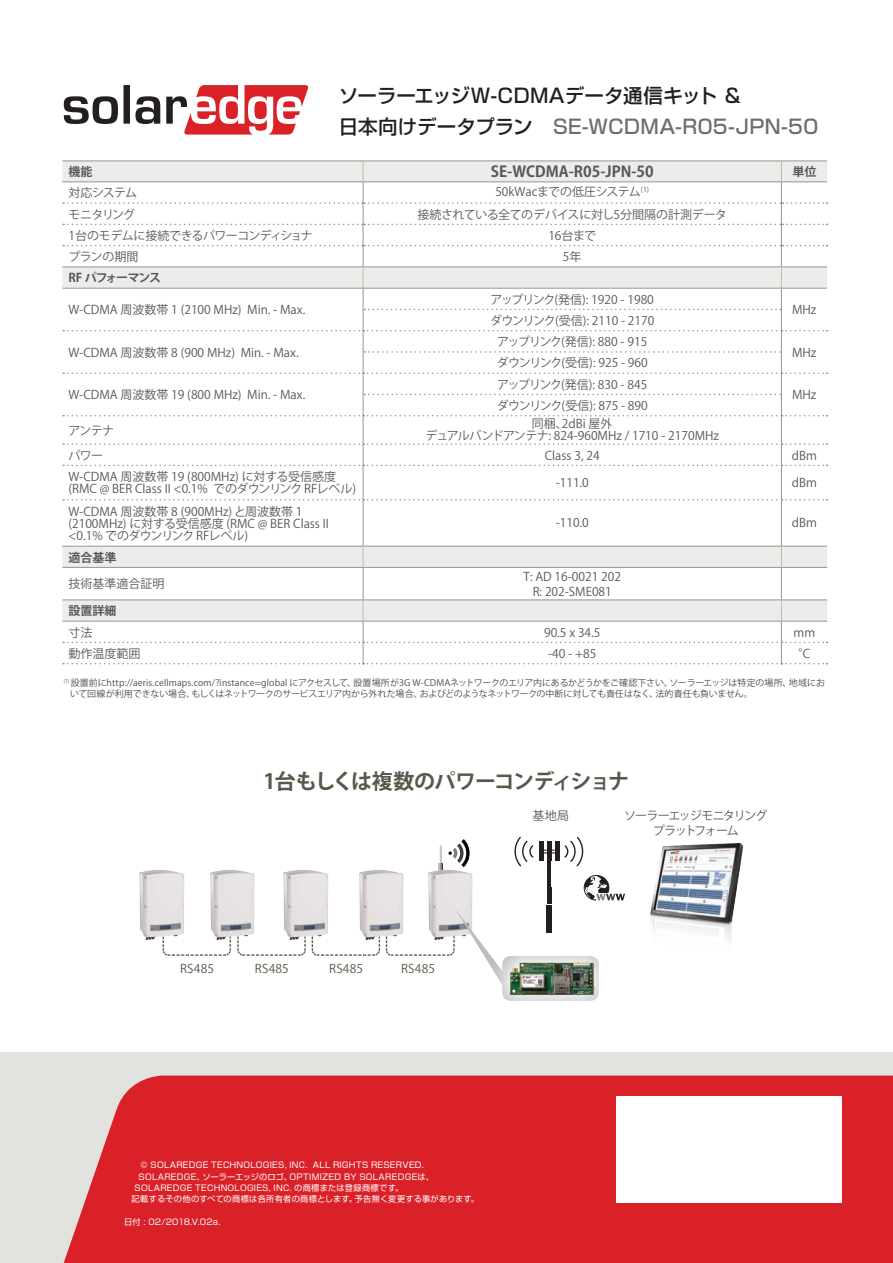
<style>
.page{position:relative;width:893px;height:1263px;background:#fff}
.page>*{position:absolute;margin:0;border:0;box-sizing:border-box;transform-origin:0 0}
.t1{font:700 21px "Koz Go Pro";letter-spacing:-.065em;color:#58574a}
.t2{font:500 19.5px/30.5px "Shin Go Pro";letter-spacing:.01em;color:#231f20}
.t3{font:700 15px "Koz Go Pro";color:#57585a}
.t4{font:12px/21.8px "Koz Go Pro";color:#57585a}
.t5{font:12px "Koz Go Pro";letter-spacing:-.025em;color:#57585a}
.t6{font:12px "Koz Go Pro";letter-spacing:-.045em;color:#57585a}
.t7{font:12px "Koz Go Pro";letter-spacing:-.02em;color:#57585a}
.t8{font:12px "Koz Go Pro";letter-spacing:-.035em;color:#58574a}
.t9{font:12px "Koz Go Pro";letter-spacing:-.04em;color:#57585a}
.t10{font:12px/14.4px "Koz Go Pro";letter-spacing:-.09em;color:#58574a;text-align:center}
.t11{font:700 12px "Koz Go Pro";color:#57585a}
.t12{font:700 12px "Koz Go Pro";letter-spacing:-.09em;color:#57585a}
.t13{font:9px "Koz Go Pro";letter-spacing:-.015em;color:#4b4c4d}
.t14{font:9px "Koz Go Pro";letter-spacing:.015em;color:#4b4c4d}
.t15{font:9px "Koz Go Pro";letter-spacing:-.045em;color:#4b4c4d}
.t16{font:9px "Koz Go Pro";letter-spacing:-.035em;color:#4b4c4d}
.t17{font:8.25px/11.2px "Shin Go Pro";letter-spacing:.03em;color:#fff}
.t18{font:8.25px "Shin Go Pro";letter-spacing:-.02em;color:#fff}
.t19{font:7.05px "Koz Go Pro";color:#57585a}
.t20{font:5.25px "Koz Go Pro";color:#57585a}
.s1{color:#6c6d70}
</style>
<div class="page">
<div style="left:0;top:1053px;width:893px;height:210px;background:#e2e2de"></div>
<div style="left:63px;top:1075px;width:830px;height:188px;background:#da2128"></div>
<div style="left:616px;top:1096px;width:226px;height:106px;background:#fff"></div>
<svg style="left:64px;top:85px;width:244px;height:50px"></svg>
<svg style="left:62px;top:162px;width:765px;height:459px"></svg>
<hr style="left:62px;top:161px;width:301px;height:1px;background:#939598">
<hr style="left:62px;top:181px;width:301px;height:1px;background:#939598">
<hr style="left:62px;top:288px;width:301px;height:1px;background:#939598">
<hr style="left:62px;top:567px;width:301px;height:1px;background:#939598">
<hr style="left:781px;top:567px;width:46px;height:1px;background:#939598">
<hr style="left:62px;top:267px;width:301px;height:1px;background:#939598">
<hr style="left:62px;top:546px;width:301px;height:1px;background:#939598">
<hr style="left:781px;top:546px;width:46px;height:1px;background:#939598">
<hr style="left:781px;top:599px;width:46px;height:1px;background:#939598">
<hr style="left:363px;top:546px;width:418px;height:1px;background:#939598">
<hr style="left:363px;top:599px;width:418px;height:1px;background:#939598">
<svg style="left:363px;top:546px;width:1px;height:21px"></svg>
<svg style="left:781px;top:546px;width:1px;height:21px"></svg>
<hr style="left:363px;top:567px;width:418px;height:1px;background:#939598">
<hr style="left:363px;top:466px;width:1px;height:33px;background:#939598">
<hr style="left:363px;top:500px;width:1px;height:46px;background:#939598">
<hr style="left:781px;top:466px;width:1px;height:33px;background:#939598">
<hr style="left:781px;top:500px;width:1px;height:46px;background:#939598">
<hr style="left:363px;top:568px;width:1px;height:31px;background:#939598">
<hr style="left:781px;top:568px;width:1px;height:31px;background:#939598">
<svg style="left:63px;top:600px;width:764px;height:64px"></svg>
<svg style="left:63px;top:161px;width:764px;height:305px"></svg>
<svg style="left:63px;top:499px;width:764px;height:1px"></svg>
<hr style="left:62px;top:599px;width:301px;height:1px;background:#939598">
<hr style="left:62px;top:621px;width:301px;height:1px;background:#939598">
<svg style="left:584px;top:875px;width:41px;height:25px"></svg>
<div style="left:546px;top:905px;width:6px;height:28px;background:#231f20"></div>
<hr style="left:547px;top:888px;width:4px;height:16px;background:#231f20">
<hr style="left:548px;top:862px;width:3px;height:25px;background:#231f20">
<hr style="left:539px;top:841px;width:4px;height:20px;background:#231f20">
<hr style="left:547px;top:841px;width:4px;height:20px;background:#231f20">
<hr style="left:555px;top:841px;width:4px;height:20px;background:#231f20">
<div style="left:541px;top:850px;width:16px;height:3px;border:1px solid #231f20"></div>
<svg style="left:514px;top:836px;width:20px;height:31px"></svg>
<svg style="left:564px;top:836px;width:20px;height:31px"></svg>
<svg style="left:448px;top:839px;width:22px;height:21px"></svg>
<svg style="left:439px;top:845px;width:3px;height:15px"></svg>
<img style="left:650px;top:842px;width:94px;height:97px">
<img style="left:139px;top:870px;width:46px;height:70px">
<img style="left:210px;top:870px;width:45px;height:38px">
<img style="left:283px;top:870px;width:46px;height:38px">
<img style="left:359px;top:870px;width:45px;height:38px">
<img style="left:428px;top:860px;width:45px;height:48px">
<svg style="left:162px;top:908px;width:324px;height:51px"></svg>
<svg style="left:486px;top:950px;width:113px;height:51px"></svg>
<img style="left:507px;top:960px;width:88px;height:36px">
<p class="t11" style="left:68px;top:164px;width:25px">機能</p>
<h2 class="t2" style="left:339px;top:78px;width:481px">ソーラーエッジW-CDMAデータ通信キット &amp;<br>日本向けデータプラン　<span class="s1">SE-WCDMA R- 05-JPN-50</span></h2>
<p class="t11" style="left:792px;top:164px;width:25px">単位</p>
<p class="t3" style="left:491px;top:162px;width:164px">SE-WCDMA R- 05-JPN-50</p>
<p class="t4" style="left:68px;top:182px;width:70px">対応システム</p>
<p class="t4" style="left:495px;top:181px;width:147px">50kWacまでの低圧システム</p>
<p class="t19" style="left:641px;top:185px;width:10px">(1)</p>
<p class="t4" style="left:68px;top:204px;width:68px">モニタリング</p>
<p class="t7" style="left:417px;top:206px;width:311px">接続されている全てのデバイスに対し5分間隔の計測データ</p>
<p class="t9" style="left:68px;top:228px;width:246px">1台のモデムに接続できるパワーコンディショナ</p>
<p class="t4" style="left:548px;top:225px;width:49px">16台まで</p>
<p class="t4" style="left:68px;top:246px;width:71px">プランの期間</p>
<p class="t12" style="left:68px;top:270px;width:94px">RF パフォーマンス</p>
<p class="t4" style="left:563px;top:246px;width:20px">年5</p>
<p class="t4" style="left:68px;top:299px;width:175px">W-CDMA 周波数帯 1 (2100 MHz)</p>
<p class="t4" style="left:247px;top:299px;width:59px">Min -. Max.</p>
<p class="t4" style="left:491px;top:289px;width:165px">アップリンク(発信 :) 1920 - 1980</p>
<p class="t4" style="left:490px;top:310px;width:166px">ダウンリンク(受信 :( 2110 - 2170</p>
<p class="t4" style="left:792px;top:299px;width:26px">MHz</p>
<p class="t4" style="left:68px;top:342px;width:168px">W-CDMA 周波数帯 8 (900 MHz)</p>
<p class="t4" style="left:241px;top:342px;width:59px">Min -. Max.</p>
<p class="t6" style="left:497px;top:334px;width:152px">アップリンク(発信 :) 880 - 915</p>
<p class="t5" style="left:497px;top:355px;width:153px">ダウンリンク(受信 :( 925 - 960</p>
<p class="t4" style="left:792px;top:342px;width:26px">MHz</p>
<p class="t4" style="left:68px;top:384px;width:175px">W-CDMA 周波数帯 19 (800 MHz)</p>
<p class="t4" style="left:247px;top:384px;width:59px">Min -. Max.</p>
<p class="t6" style="left:497px;top:376px;width:152px">アップリンク(発信 :) 830 - 845</p>
<p class="t5" style="left:497px;top:398px;width:153px">ダウンリンク(受信 :( 875 - 890</p>
<p class="t4" style="left:792px;top:384px;width:26px">MHz</p>
<p class="t4" style="left:532px;top:413px;width:82px">同梱 2、dBi 屋外</p>
<p class="t4" style="left:68px;top:420px;width:47px">アンテナ</p>
<p class="t4" style="left:426px;top:425px;width:295px">デュアルバンドアンテナ: 824-960MHz / 1710 - 2170MHz</p>
<p class="t4" style="left:68px;top:445px;width:269px">パワー<br>W-CDMA 周波数帯 19 (800MHz) に対する受信感度</p>
<p class="t4" style="left:545px;top:445px;width:56px">Class 3, 24</p>
<p class="t4" style="left:792px;top:445px;width:27px">dBm</p>
<p class="t4" style="left:792px;top:472px;width:27px">dBm</p>
<p class="t4" style="left:556px;top:472px;width:35px">-111.0</p>
<p class="t4" style="left:68px;top:478px;width:289px;line-height:22.4px">(RMC @ BER Class II &lt;0.1% でのダウンリンク RFレベル)<br>W-CDMA 周波数帯 8 (900MHz)と周波数帯 1</p>
<p class="t4" style="left:68px;top:518px;width:262px;line-height:12px">(2100MHz) に対する受信感度 (RMC @ BER Class II &lt;0.1% でのダウンリンク RFレベル(</p>
<p class="t4" style="left:792px;top:512px;width:27px">dBm</p>
<p class="t4" style="left:556px;top:512px;width:35px">-110.0</p>
<p class="t11" style="left:68px;top:549px;width:50px">適合基準</p>
<p class="t4" style="left:68px;top:573px;width:97px">技術基準適合証明</p>
<p class="t11" style="left:68px;top:603px;width:50px">設置詳細</p>
<p class="t4" style="left:68px;top:622px;width:25px">寸法</p>
<p class="t4" style="left:68px;top:643px;width:73px">動作温度範囲</p>
<p class="t4" style="left:523px;top:566px;width:99px">:T AD 16-0021 202</p>
<p class="t4" style="left:533px;top:581px;width:81px">:R 202-SME081</p>
<p class="t4" style="left:544px;top:622px;width:58px">90.5 x 34.5</p>
<p class="t4" style="left:548px;top:643px;width:50px">-40 - +85</p>
<p class="t4" style="left:793px;top:622px;width:23px">mm</p>
<p class="t4" style="left:798px;top:643px;width:14px">C°</p>
<p class="t13" style="left:670px;top:677px;width:123px">ソーラーエッジは特定の場所、</p>
<p class="t13" style="left:353px;top:677px;width:321px">設置場所が G3 W-CDMAネットワークのエリア内にあるかどうかをご確認下さい。</p>
<p class="t14" style="left:71px;top:677px;width:287px">設置前にhttp://aeris.cellmaps.com ?/ instance=global にアクセスして、</p>
<p class="t13" style="left:789px;top:677px;width:38px">地域にお</p>
<p class="t20" style="left:64px;top:677px;width:7px">)1(</p>
<p class="t15" style="left:420px;top:687px;width:240px">およびどのようなネットワークの中断に対しても責任はなく、</p>
<p class="t13" style="left:70px;top:687px;width:127px">いて回線が利用できない場合、</p>
<p class="t16" style="left:191px;top:687px;width:232px">もしくはネットワークのサービスエリア内から外れた場合、</p>
<p class="t13" style="left:655px;top:687px;width:99px">法的責任も負いません。</p>
<h1 class="t1" style="left:264px;top:768px;width:367px">1台もしくは複数のパワーコンディショナ</h1>
<p class="t10" style="left:624px;top:809px;width:145px">ソーラーエッジモニタリングプラットフォーム</p>
<p class="t8" style="left:533px;top:808px;width:38px">基地局</p>
<p class="t8" style="left:180px;top:961px;width:35px">RS485</p>
<p class="t8" style="left:255px;top:961px;width:35px">RS485</p>
<p class="t8" style="left:329px;top:961px;width:35px">RS485</p>
<p class="t8" style="left:401px;top:961px;width:35px">RS485</p>
<p class="t17" style="left:290px;top:1158px;width:146px;text-indent:-149px">© SOLAREDGE TECHNOLOGIES, INC.<br>OPTIMIZED BY SOLAREDGEは、</p>
<p class="t17" style="left:313px;top:1158px;width:112px">ALL RIGHTS RESERVED.</p>
<p class="t18" style="left:202px;top:1170px;width:91px">ソーラーエッジのロゴ、</p>
<p class="t17" style="left:139px;top:1170px;width:68px">SOLAREDGE、</p>
<p class="t17" style="left:135px;top:1181px;width:270px">SOLAREDGE TECHNOLOGIES, INC. の商標または登録商標です。</p>
<p class="t17" style="left:354px;top:1192px;width:126px">予告無く変更する事があります。</p>
<p class="t17" style="left:132px;top:1192px;width:227px">記載するその他のすべての商標は各所有者の商標とします。</p>
<p class="t17" style="left:124px;top:1215px;width:98px">日付 : 02/2018.V.02a.</p>
</div>
